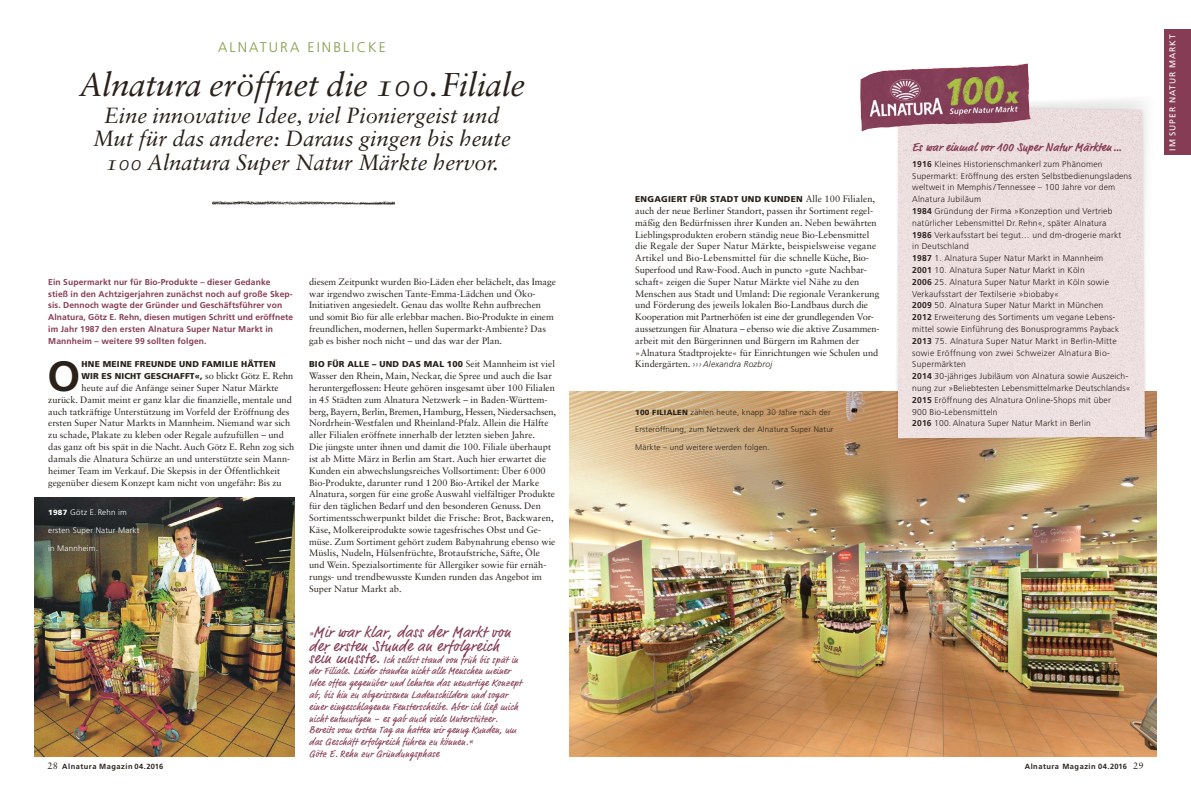
<style>
.page{position:relative;width:1191px;height:794px;background:#fff}
.page>*{position:absolute;margin:0;border:0;box-sizing:border-box;transform-origin:0 0}
.t1{font:700 42.3px "Frutiger LT Std";color:#29211a}
.t2{font:italic 33px "Sabon LT Std";letter-spacing:-.01em;color:#29211a}
.t3{font:italic 22px/23.6px "Sabon LT Std";color:#29211a;text-align:center}
.t4{font:15.5px/13.8px "Market OT";letter-spacing:.04em;color:#853c54}
.t5{font:300 14px "Frutiger LT Std";letter-spacing:.15em;color:#809c45}
.t6{font:700 12px "Market OT";letter-spacing:.03em;color:#853c54}
.t7{font:10px/11.8px "Market OT";letter-spacing:.03em;color:#853c54}
.t8{font:9.3px/11.8px "Sabon LT Std";color:#29211a}
.t9{font:300 8.5px/11.8px "Frutiger LT Std";letter-spacing:.025em;color:#29211a}
.t10{font:700 8.5px/11.8px "Frutiger LT Std";letter-spacing:.015em;color:#853c54}
.t11{font:900 8.5px/11.8px "Frutiger LT Std";letter-spacing:.025em;color:#29211a}
.t12{font:italic 300 8.5px "Frutiger LT Std";letter-spacing:.025em;color:#29211a}
.t13{font:8.5px "Frutiger LT Std";letter-spacing:.11em;color:#fff}
.t14{font:300 8px "Frutiger LT Std";letter-spacing:.025em;color:#29211a}
.t15{font:300 8px "Frutiger LT Std";letter-spacing:.025em;color:#fff}
.t16{font:700 7.5px "Frutiger LT Std";letter-spacing:.065em;color:#29211a}
.s1{font-family:"Sabon LT Std";font-weight:400;font-size:9.3px}
.s2{font-weight:900;font-size:7.5px}
.s3{font-family:"Sabon LT Std";font-weight:400;font-style:normal;font-size:9.3px}
.s4{font-weight:700}
.s5{font-size:8px}
.s6{font-size:10px}
.s7{font-size:15.5px}
</style>
<div class="page">
<img style="left:34px;top:497px;width:261px;height:260px">
<img style="left:570px;top:391px;width:587px;height:366px">
<img style="left:213px;top:201px;width:181px;height:4px">
<div style="left:1164px;top:30px;width:27px;height:125px;background:#853c54"></div>
<div style="left:891px;top:93px;width:266px;height:358px;background:#29211a;opacity:.15"></div>
<svg style="left:895px;top:96px;width:255px;height:348px;fill:#f6f6f6"></svg>
<div style="left:896px;top:104px;width:251px;height:336px;background:#29211a;opacity:.12"></div>
<div style="left:898px;top:106px;width:246px;height:332px;background:#eddfe0"></div>
<img style="left:860px;top:63px;width:170px;height:68px">
<h3 class="t5" style="left:218px;top:39px;width:169px">ALNATURA EINBLICKE</h3>
<h2 class="t2" style="left:79px;top:65px;width:448px">Alnatura eröffnet die 100.Filiale</h2>
<h3 class="t3" style="left:93px;top:103px;width:419px">Eine innovative Idee, viel Pioniergeist und<br>Mut für das andere: Daraus gingen bis heute<br>100 Alnatura Super Natur Märkte hervor.</h3>
<p class="t10" style="left:48px;top:276px;width:246px">Ein Supermarkt nur für Bio-Produkte – dieser Gedanke<br>stieß in den Achtzigerjahren zunächst noch auf große Skep&shy;sis. Dennoch wagte der Gründer und Geschäftsführer von Alnatura, Götz E. Rehn, diesen mutigen Schritt und eröffnete im Jahr 1987 den ersten Alnatura Super Natur Markt in Mannheim – weitere 99 sollten folgen.</p>
<h1 class="t1" style="left:48px;top:351px;width:34px">O</h1>
<p class="t11" style="left:82px;top:358px;width:213px">HNE MEINE FREUNDE UND FAMILIE HÄTTEN<br>WIR ES NICHT GESCHAFFT«, <span class="s1">so blickt Götz E. Rehn</span></p>
<p class="t8" style="left:48px;top:382px;width:248px;text-indent:33px">heute auf die Anfänge seiner Super Natur Märkte zurück. Damit meint er ganz klar die finanzielle, mentale und auch tatkräftige Unterstützung im Vorfeld der Eröffnung des ersten Super Natur Markts in Mannheim. Niemand war sich zu schade, Plakate zu kleben oder Regale aufzufüllen – und das ganz oft bis spät in die Nacht. Auch Götz E. Rehn zog sich damals die Alnatura Schürze an und unterstützte sein Mann&shy;heimer Team im Verkauf. Die Skepsis in der Öffentlichkeit gegenüber diesem Konzept kam nicht von ungefähr: Bis zu</p>
<p class="t15" style="left:48px;top:508px;width:80px"><span class="s2">1987</span> Götz E. Rehn im</p>
<p class="t15" style="left:48px;top:525px;width:93px">ersten Super Natur Markt</p>
<p class="t15" style="left:48px;top:543px;width:51px">in Mannheim.</p>
<p class="t8" style="left:309px;top:275px;width:248px">diesem Zeitpunkt wurden Bio-Läden eher belächelt, das Image war irgendwo zwischen Tante-Emma-Lädchen und Öko-Initiativen angesiedelt. Genau das wollte Rehn aufbrechen und somit Bio für alle erlebbar machen. Bio-Produkte in einem freundlichen, modernen, hellen Supermarkt-Ambiente? Das gab es bisher noch nicht – und das war der Plan.</p>
<p class="t11" style="left:309px;top:358px;width:247px">BIO FÜR ALLE – UND DAS MAL 100 <span class="s1">Seit Mannheim ist viel</span></p>
<p class="t8" style="left:309px;top:370px;width:248px">Wasser den Rhein, Main, Neckar, die Spree und auch die Isar heruntergeflossen: Heute gehören insgesamt über 100 Filialen in 45 Städten zum Alnatura Netzwerk – in Baden-Württem&shy;berg, Bayern, Berlin, Bremen, Hamburg, Hessen, Niedersachsen, Nordrhein-Westfalen und Rheinland-Pfalz. Allein die Hälfte aller Filialen eröffnete innerhalb der letzten sieben Jahre.<br>Die jüngste unter ihnen und damit die 100. Filiale überhaupt ist ab Mitte März in Berlin am Start. Auch hier erwartet die Kunden ein abwechslungsreiches Vollsortiment: Über 6000<br>Bio-Produkte, darunter rund 1200 Bio-Artikel der Marke Alnatura, sorgen für eine große Auswahl vielfältiger Produkte für den täglichen Bedarf und den besonderen Genuss. Den Sortimentsschwerpunkt bildet die Frische: Brot, Backwaren, Käse, Molkereiprodukte sowie tagesfrisches Obst und Ge&shy;müse. Zum Sortiment gehört zudem Babynahrung ebenso wie Müslis, Nudeln, Hülsenfrüchte, Brotaufstriche, Säfte, Öle und Wein. Spezialsortimente für Allergiker sowie für ernäh&shy;rungs- und trendbewusste Kunden runden das Angebot im Super Natur Markt ab.</p>
<p class="t11" style="left:635px;top:193px;width:241px">ENGAGIERT FÜR STADT UND KUNDEN <span class="s1">Alle 100 Filialen,</span></p>
<p class="t8" style="left:635px;top:205px;width:246px">auch der neue Berliner Standort, passen ihr Sortiment regel&shy;mäßig den Bedürfnissen ihrer Kunden an. Neben bewährten Lieblingsprodukten erobern ständig neue Bio-Lebensmittel die Regale der Super Natur Märkte, beispielsweise vegane Artikel und Bio-Lebensmittel für die schnelle Küche, Bio-Superfood und Raw-Food. Auch in puncto »gute Nachbar&shy;schaft« zeigen die Super Natur Märkte viel Nähe zu den Menschen aus Stadt und Umland: Die regionale Verankerung und Förderung des jeweils lokalen Bio-Landbaus durch die Kooperation mit Partnerhöfen ist eine der grundlegenden Vor&shy;aussetzungen für Alnatura – ebenso wie die aktive Zusammen&shy;arbeit mit den Bürgerinnen und Bürgern im Rahmen der »Alnatura Stadtprojekte« für Einrichtungen wie Schulen und</p>
<p class="t12" style="left:635px;top:360px;width:139px"><span class="s3">Kindergärten.</span> ››› Alexandra Rozbroj</p>
<p class="t14" style="left:635px;top:407px;width:197px"><span class="s2">100 FILIALEN</span> zählen heute, knapp 30 Jahre nach der</p>
<p class="t14" style="left:635px;top:425px;width:200px">Ersteröffnung, zum Netzwerk der Alnatura Super Natur</p>
<p class="t14" style="left:635px;top:443px;width:136px">Märkte – und weitere werden folgen.</p>
<p class="t6" style="left:912px;top:139px;width:211px">Es war einmal vor 100 Super Natur Märkten …</p>
<p class="t9" style="left:912px;top:158px;width:221px"><span class="s4">1916</span> Kleines Historienschmankerl zum Phänomen Supermarkt: Eröffnung des ersten Selbstbedienungsladens weltweit in Memphis/ Tennessee – 100 Jahre vor dem Alnatura Jubiläum<br><span class="s4">1984</span> Gründung der Firma »Konzeption und Vertrieb natürlicher Lebensmittel Dr. Rehn«, später Alnatura<br><span class="s4">1986</span> Verkaufsstart bei tegut… und dm-drogerie markt<br>in Deutschland<br><span class="s4">1987</span> 1. Alnatura Super Natur Markt in Mannheim<br><span class="s4">2001</span> 10. Alnatura Super Natur Markt in Köln<br><span class="s4">2006</span> 25. Alnatura Super Natur Markt in Köln sowie Verkaufsstart der Textilserie »biobaby«<br><span class="s4">2009</span> 50. Alnatura Super Natur Markt in München<br><span class="s4">2012</span> Erweiterung des Sortiments um vegane Lebens&shy;mittel sowie Einführung des Bonusprogramms <span class="s5">Payback </span><span class="s4">2013</span> 75. Alnatura Super Natur Markt in Berlin-Mitte sowie Eröffnung von zwei Schweizer Alnatura Bio-Supermärkten<br><span class="s4">2014</span> 30-jähriges Jubiläum von Alnatura sowie Auszeich&shy;nung zur »Beliebtesten Lebensmittelmarke Deutschlands« <span class="s4">2015</span> Eröffnung des Alnatura Online-Shops mit über<br>900 Bio-Lebensmitteln<br><span class="s4">2016</span> 100.Alnatura Super Natur Markt in Berlin</p>
<h3 class="t4" style="left:309px;top:626px;width:203px"><span class="s6">»</span>Mir war klar, dass der Markt von der ersten Stunde an erfolgreich</h3>
<p class="t7" style="left:309px;top:654px;width:214px"><span class="s7">sein musste.</span> Ich selbst stand von früh bis spät in der Filiale. Leider standen nicht alle Menschen meiner Idee offen gegenüber und lehnten das neuartige Konzept ab, bis hin zu abgerissenen Ladenschildern und sogar einer eingeschlagenen Fensterscheibe. Aber ich ließ mich nicht entmutigen – es gab auch viele Unterstützer.<br>Bereits vom ersten Tag an hatten wir genug Kunden, um das Geschäft erfolgreich führen zu können.«<br>Götz E. Rehn zur Gründungsphase</p>
<p class="t16" style="left:47px;top:761px;width:117px"><span class="s1">28</span> Alnatura Magazin 04.2016</p>
<p class="t16" style="left:1024px;top:761px;width:120px">Alnatura Magazin 04.2016 <span class="s1">29</span></p>
<p class="t13" style="left:1167px;top:151px;width:117px;rotate:-90deg">IM SUPER NATUR MARKT</p>
</div>
